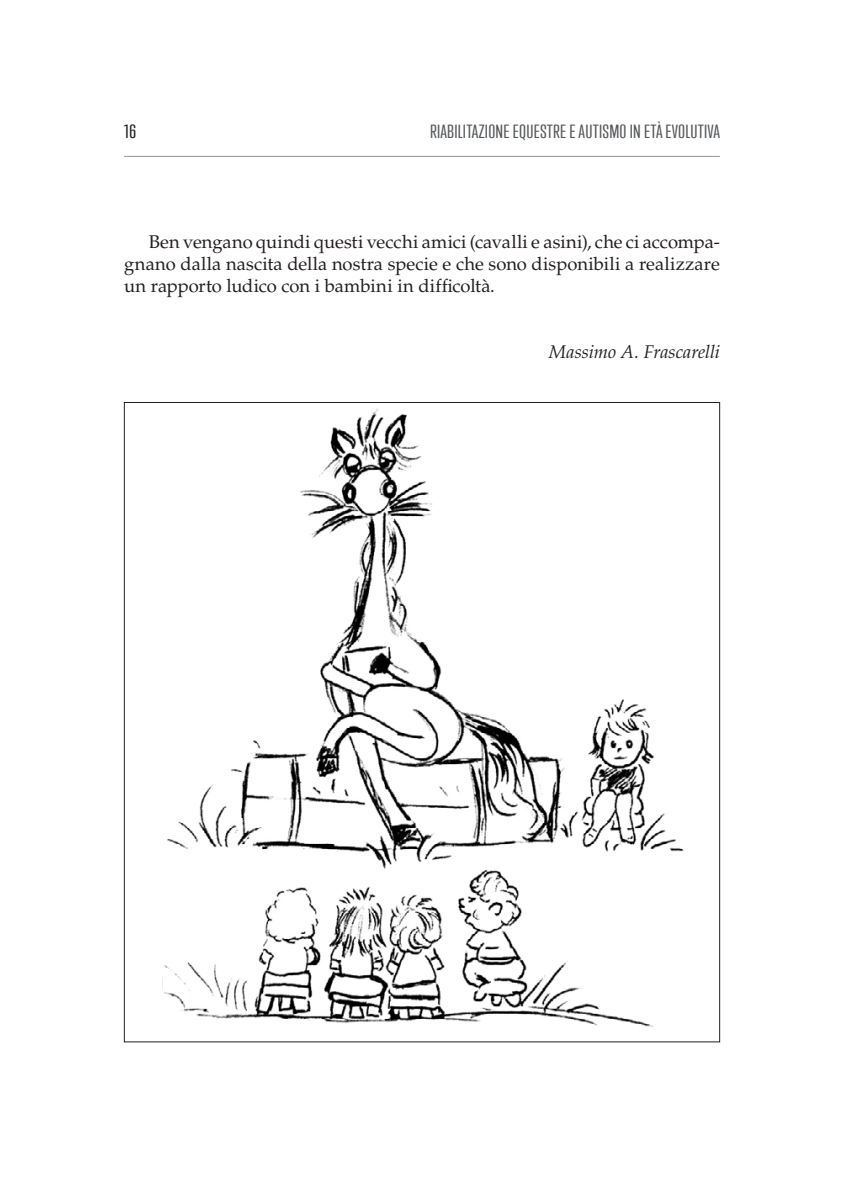
<style>
.page{position:relative;width:844px;height:1191px;background:#fff}
.page>*{position:absolute;margin:0;border:0;box-sizing:border-box;transform-origin:0 0}
.t1{font:18.38px/22.1px "Palatino LT Std";color:#231f20;text-align:justify}
.t2{font:italic 18.38px "Palatino LT Std";letter-spacing:-.005em;color:#231f20}
.t3{font:17.5px "Trump Soft Pro";letter-spacing:.01em;color:#57585a;scale:1.3 1}
.t4{font:17.5px "Trump Soft Pro";color:#231f20;scale:1.3 1}
</style>
<div class="page">
<hr style="left:124px;top:156px;width:595px;height:1px;background:#939598">
<img style="left:162px;top:408px;width:522px;height:619px">
<p class="t4" style="left:124px;top:121px;width:11px">16</p>
<p class="t3" style="left:430px;top:121px;width:224px">RIABILITAZIONE EQUESTRE E AUTISMO IN ETÀ EVOLUTIVA</p>
<p class="t1" style="left:124px;top:231px;width:597px;text-indent:25px">Ben vengano quindi questi vecchi amici (cavalli e asini), che ci accompa&shy;gnano dalla nascita della nostra specie e che sono disponibili a realizzare un rapporto ludico con i bambini in difficoltà.</p>
<p class="t2" style="left:549px;top:341px;width:172px">Massimo A. Frascarelli</p>
</div>
